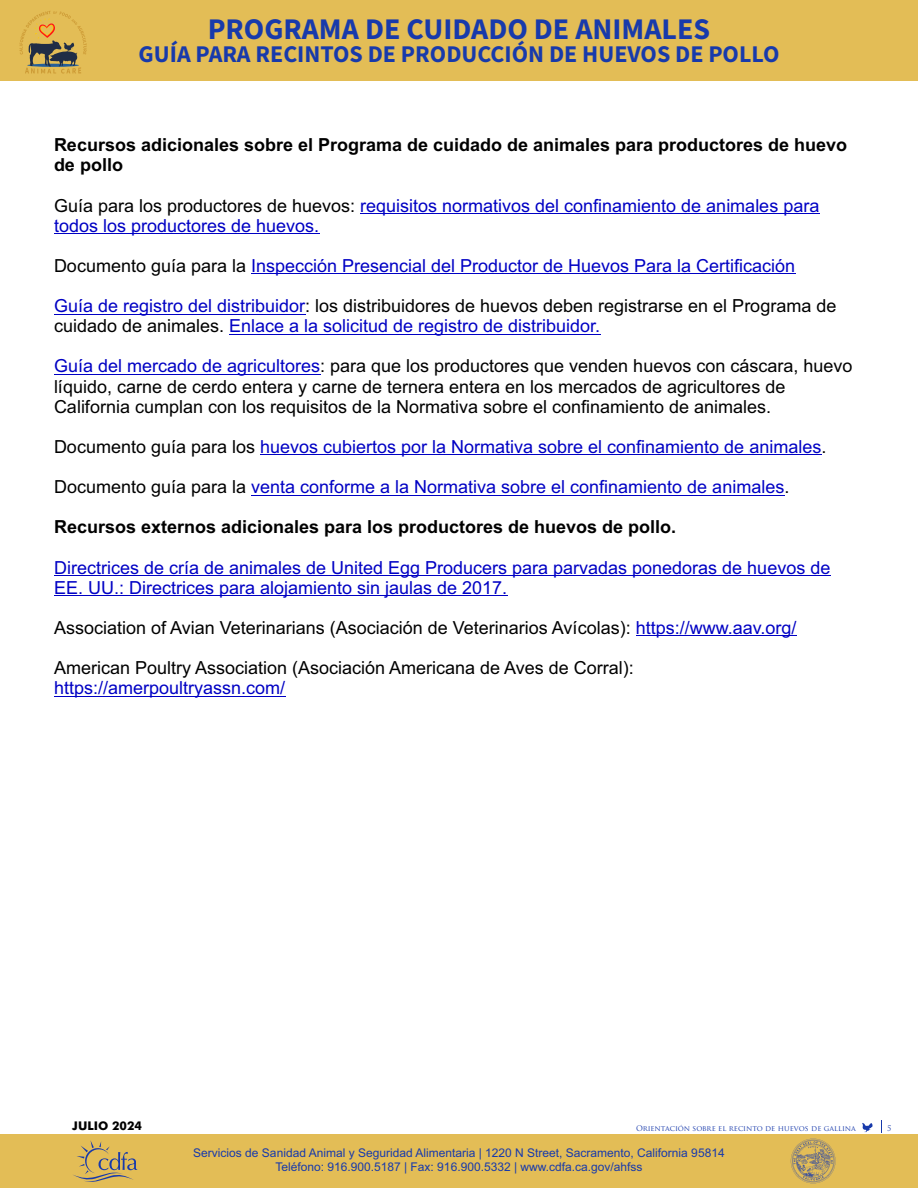
<style>
.page{position:relative;width:918px;height:1188px;background:#fff}
.page>*{position:absolute;margin:0;border:0;box-sizing:border-box;transform-origin:0 0}
.t1{font:700 30px "Source Sans Pro";color:#183aab}
.t2{font:700 24px "Source Sans Pro";color:#183aab}
.t3{font:18px/20.1px "Arial";color:#000}
.t4{font:18px/20.1px "Arial";color:#0000c4}
.t5{font:700 18px/20.1px "Arial";color:#000}
.t6{font:12px/13.4px "Arial";color:#183aab;text-align:center}
.t7{font:700 12px "Futura BT";color:#000}
.t8{font:7.5px "Trajan Pro";color:#183aab}
.s1{color:#000}
.s2{color:#0000c4}
</style>
<div class="page">
<div style="left:0;top:1134px;width:918px;height:54px;background:#e3bd56"></div>
<div style="left:0;top:0;width:918px;height:81px;background:#e3bd56"></div>
<svg style="left:73px;top:1140px;width:64px;height:42px"></svg>
<svg style="left:791px;top:1139px;width:45px;height:44px"></svg>
<svg style="left:20px;top:11px;width:67px;height:63px"></svg>
<svg style="left:881px;top:1120px;width:1px;height:13px"></svg>
<svg style="left:862px;top:1123px;width:11px;height:9px"></svg>
<hr style="left:360px;top:213px;width:459px;height:1px;background:#0000c4">
<hr style="left:54px;top:233px;width:265px;height:1px;background:#0000c4">
<hr style="left:251px;top:274px;width:544px;height:1px;background:#0000c4">
<hr style="left:54px;top:314px;width:251px;height:1px;background:#0000c4">
<hr style="left:229px;top:334px;width:371px;height:1px;background:#0000c4">
<hr style="left:54px;top:374px;width:266px;height:1px;background:#0000c4">
<hr style="left:260px;top:455px;width:561px;height:1px;background:#0000c4">
<hr style="left:251px;top:495px;width:533px;height:1px;background:#0000c4">
<hr style="left:54px;top:575px;width:776px;height:1px;background:#0000c4">
<hr style="left:54px;top:595px;width:453px;height:1px;background:#0000c4">
<hr style="left:636px;top:636px;width:160px;height:1px;background:#0000c4">
<hr style="left:54px;top:696px;width:231px;height:1px;background:#0000c4">
<h1 class="t1" style="left:208px;top:16px;width:504px">PROGRAMA DE CUIDADO DE ANIMALES</h1>
<h2 class="t2" style="left:139px;top:44px;width:642px">GUÍA PARA RECINTOS DE PRODUCCIÓN DE HUEVOS DE POLLO</h2>
<h1 class="t5" style="left:54px;top:137px;width:795px">Recursos adicionales sobre el Programa de cuidado de animales para productores de huevo de pollo</h1>
<p class="t4" style="left:54px;top:197px;width:767px"><span class="s1">Guía para los productores de huevos:</span> requisitos normativos del confinamiento de animales para todos los productores de huevos.</p>
<p class="t4" style="left:54px;top:257px;width:743px"><span class="s1">Documento guía para la</span> Inspección Presencial del Productor de Huevos Para la Certificación</p>
<p class="t3" style="left:54px;top:297px;width:784px"><span class="s2">Guía de registro del distribuidor</span>: los distribuidores de huevos deben registrarse en el Programa de cuidado de animales. <span class="s2">Enlace a la solicitud de registro de distribuidor.</span></p>
<p class="t3" style="left:54px;top:358px;width:800px"><span class="s2">Guía del mercado de agricultores</span>: para que los productores que venden huevos con cáscara, huevo líquido, carne de cerdo entera y carne de ternera entera en los mercados de agricultores de<br>California cumplan con los requisitos de la Normativa sobre el confinamiento de animales.</p>
<p class="t4" style="left:54px;top:438px;width:774px"><span class="s1">Documento guía para los</span> huevos cubiertos por la Normativa sobre el confinamiento de animales<span class="s1">.</span></p>
<p class="t4" style="left:54px;top:478px;width:737px"><span class="s1">Documento guía para la</span> venta conforme a la Normativa sobre el confinamiento de animales<span class="s1">.</span></p>
<p class="t5" style="left:54px;top:519px;width:624px">Recursos externos adicionales para los productores de huevos de pollo.</p>
<p class="t4" style="left:54px;top:559px;width:778px">Directrices de cría de animales de United Egg Producers para parvadas ponedoras de huevos de<br>EE. UU.: Directrices para alojamiento sin jaulas de 2017.</p>
<p class="t3" style="left:54px;top:619px;width:744px">Association of Avian Veterinarians (Asociación de Veterinarios Avícolas): <span class="s2">https://www.aav.org/</span></p>
<p class="t3" style="left:54px;top:659px;width:581px">American Poultry Association (Asociación Americana de Aves de Corral): <span class="s2">https://amerpoultryassn.com/</span></p>
<p class="t7" style="left:72px;top:1120px;width:71px">JULIO 2024</p>
<p class="t8" style="left:636px;top:1125px;width:221px">ORIENTACIÓN SOBRE EL RECINTO DE HUEVOS DE GALLINA</p>
<p class="t6" style="left:193px;top:1148px;width:533px">Servicios de Sanidad Animal y Seguridad Alimentaria | 1220 N Street, Sacramento, California 95814<br>Teléfono: 916.900.5187 | Fax: 916.900.5332 | www.cdfa.ca.gov/ahfss</p>
<p class="t8" style="left:887px;top:1125px;width:6px">5</p>
</div>
